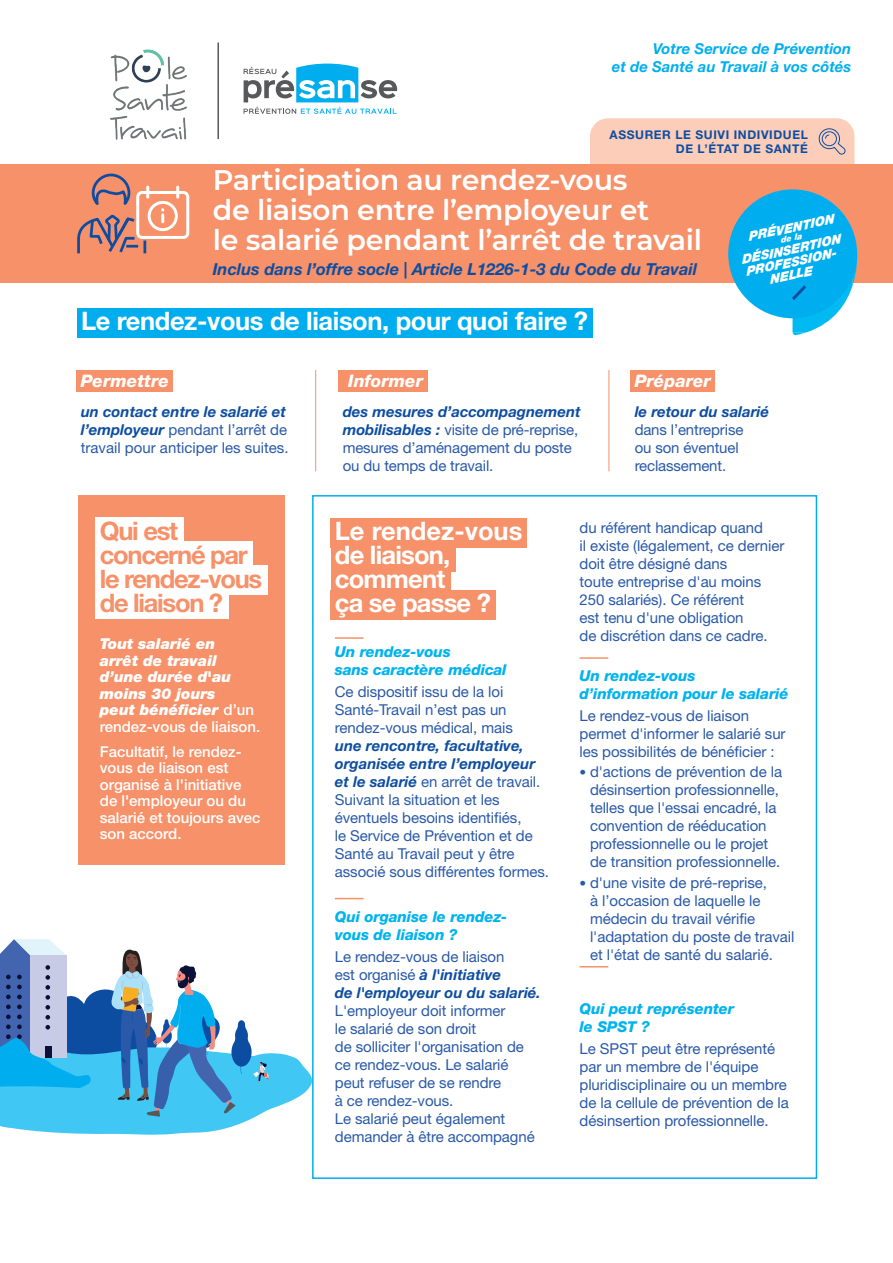
<style>
.page{position:relative;width:893px;height:1263px;background:#fff}
.page>*{position:absolute;margin:0;border:0;box-sizing:border-box;transform-origin:0 0}
.t1{font:600 28.5px/30px "Montserrat";letter-spacing:-.01em;color:#fff}
.t2{font:700 25.5px/24px "Helvetica Neue LT Std";letter-spacing:-.015em;color:#fff}
.t3{font:700 25.5px/24px "Helvetica Neue LT Std";letter-spacing:-.05em;color:#f69169}
.t4{font:italic 800 17.4px "Helvetica Neue LT Std";color:#fff}
.t5{font:italic 700 16.5px "Helvetica Neue LT Std";color:#0d4da1}
.t6{font:15px/18px "Helvetica Neue LT Std";letter-spacing:-.005em;color:#2959a8}
.t7{font:italic 800 15px/18px "Helvetica Neue LT Std";letter-spacing:-.01em;color:#00b3ef}
.t8{font:500 15px/16.5px "Helvetica Neue LT Std";color:#fff}
.t9{font:italic 900 15px/16.5px "Helvetica Neue LT Std";color:#fff}
.t10{font:italic 700 15px/18px "Helvetica Neue LT Std";color:#0d4da1}
.t11{font:italic 700 15px/18px "Helvetica Neue LT Std";color:#00aeef;text-align:right}
.t12{font:italic 900 12.75px "Helvetica Neue LT Std";color:#fff}
.t13{font:700 12px/13.5px "Helvetica Neue LT Std";letter-spacing:.05em;color:#0d4da1;text-align:right}
.t14{font:italic 900 8.55px "Helvetica Neue LT Std";color:#fff}
.s1{font-weight:700;font-style:italic;color:#0d4da1}
.s2{font-weight:500;font-style:normal}
.s3{font-weight:400;font-style:normal;color:#2959a8}
.s4{font-weight:500;font-size:13.5px}
</style>
<div class="page">
<hr style="left:217px;top:43px;width:2px;height:96px;background:#57585a">
<svg style="left:244px;top:64px;width:153px;height:50px"></svg>
<div style="left:590px;top:118px;width:264px;height:80px;background:#fccdb8;border-radius:18px"></div>
<svg style="left:818px;top:128px;width:28px;height:27px"></svg>
<div style="left:0;top:164px;width:893px;height:119px;background:#f69169"></div>
<div style="left:728px;top:189px;width:129px;height:129px;background:#00aeef;border-radius:50%"></div>
<svg style="left:789px;top:254px;width:69px;height:81px"></svg>
<div style="left:77px;top:308px;width:515px;height:29px;background:#00aeef"></div>
<hr style="left:315px;top:370px;width:1px;height:101px;background:#f69169">
<hr style="left:609px;top:370px;width:1px;height:101px;background:#f69169">
<div style="left:338px;top:370px;width:90px;height:21px;background:#f69169"></div>
<div style="left:79px;top:496px;width:206px;height:369px;background:#f69169"></div>
<div style="left:96px;top:517px;width:88px;height:30px;background:#fff"></div>
<div style="left:96px;top:541px;width:157px;height:30px;background:#fff"></div>
<div style="left:96px;top:565px;width:172px;height:30px;background:#fff"></div>
<div style="left:96px;top:589px;width:133px;height:30px;background:#fff"></div>
<div style="left:77px;top:370px;width:96px;height:21px;background:#f69169"></div>
<div style="left:630px;top:370px;width:85px;height:21px;background:#f69169"></div>
<svg style="left:77px;top:173px;width:113px;height:81px"></svg>
<svg style="left:0;top:939px;width:312px;height:196px"></svg>
<svg style="left:579px;top:966px;width:29px;height:1px"></svg>
<div style="left:331px;top:518px;width:196px;height:30px;background:#f69169"></div>
<div style="left:331px;top:542px;width:124px;height:30px;background:#f69169"></div>
<div style="left:331px;top:566px;width:119px;height:30px;background:#f69169"></div>
<div style="left:331px;top:590px;width:165px;height:30px;background:#f69169"></div>
<hr style="left:335px;top:637px;width:29px;height:2px;background:#f69169">
<svg style="left:335px;top:898px;width:29px;height:1px"></svg>
<hr style="left:579px;top:657px;width:29px;height:2px;background:#f69169">
<div style="left:312px;top:495px;width:505px;height:684px;border:2px solid #00aeef"></div>
<img style="left:110px;top:49px;width:77px;height:91px">
<p class="t11" style="left:612px;top:39px;width:241px">Votre Service de Prévention<br>et de Santé au Travail à vos côtés</p>
<p class="t13" style="left:610px;top:128px;width:200px">ASSURER LE SUIVI INDIVIDUEL<br>DE L’ÉTAT DE SANTÉ</p>
<h1 class="t1" style="left:213px;top:164px;width:491px">Participation au rendez-vous<br>de liaison entre l’employeur et<br>le salarié pendant l’arrêt de travail</h1>
<p class="t5" style="left:213px;top:259px;width:486px">Inclus dans l’offre socle | Article L1226-1-3 du Code du Travail</p>
<p class="t12" style="left:747px;top:229px;width:89px;rotate:-12deg">PRÉVENTION</p>
<p class="t14" style="left:779px;top:235px;width:23px;rotate:-12deg">de la</p>
<p class="t12" style="left:740px;top:252px;width:102px;rotate:-12deg">DÉSINSERTION</p>
<p class="t12" style="left:744px;top:264px;width:94px;rotate:-12deg">PROFESSION-</p>
<p class="t12" style="left:768px;top:272px;width:45px;rotate:-12deg">NELLE</p>
<h2 class="t2" style="left:81px;top:309px;width:508px">Le rendez-vous de liaison, pour quoi faire ?</h2>
<p class="t4" style="left:348px;top:370px;width:77px">Informer</p>
<p class="t6" style="left:343px;top:403px;width:240px"><span class="s1">des mesures d’accompagnement mobilisables :</span> visite de pré-reprise, mesures d’aménagement du poste ou du temps de travail.</p>
<p class="t4" style="left:81px;top:370px;width:90px">Permettre</p>
<p class="t6" style="left:81px;top:403px;width:209px"><span class="s1">un contact entre le salarié et l’employeur</span> pendant l’arrêt de travail pour anticiper les suites.</p>
<p class="t4" style="left:635px;top:370px;width:78px">Préparer</p>
<p class="t10" style="left:635px;top:403px;width:136px">le retour du salarié</p>
<p class="t6" style="left:635px;top:421px;width:110px">dans l’entreprise ou son éventuel reclassement.</p>
<h2 class="t3" style="left:100px;top:518px;width:164px">Qui est concerné par le rendez-vous de liaison ?</h2>
<p class="t9" style="left:100px;top:635px;width:162px">Tout salarié en<br>arrêt de travail d’une durée d'au moins 30 jours<br>peut bénéficier <span class="s2">d’un rendez-vous de liaison.</span></p>
<p class="t8" style="left:100px;top:743px;width:162px">Facultatif, le rendez&shy;vous de liaison est organisé à l'initiative de l'employeur ou du salarié et toujours avec son accord.</p>
<h2 class="t2" style="left:335px;top:519px;width:189px">Le rendez-vous de liaison, comment<br>ça se passe ?</h2>
<p class="t7" style="left:335px;top:642px;width:173px">Un rendez-vous<br>sans caractère médical</p>
<p class="t6" style="left:335px;top:682px;width:179px">Ce dispositif issu de la loi<br>Santé-Travail n’est pas un rendez-vous médical, mais</p>
<p class="t6" style="left:335px;top:736px;width:216px"><span class="s1">une rencontre, facultative, organisée entre l’employeur et le salarié</span> en arrêt de travail.<br>Suivant la situation et les éventuels besoins identifiés,<br>le Service de Prévention et de<br>Santé au Travail peut y être associé sous différentes formes.</p>
<p class="t7" style="left:335px;top:907px;width:174px">Qui organise le rendez&shy;vous de liaison ?</p>
<p class="t10" style="left:335px;top:947px;width:207px"><span class="s3">Le rendez-vous de liaison<br>est organisé</span> à l'initiative<br>de l'employeur ou du salarié.</p>
<p class="t6" style="left:335px;top:1001px;width:201px">L'employeur doit informer<br>le salarié de son droit<br>de solliciter l'organisation de ce rendez-vous. Le salarié peut refuser de se rendre<br>à ce rendez-vous.<br>Le salarié peut également demander à être accompagné</p>
<p class="t6" style="left:579px;top:518px;width:206px">du référent handicap quand<br>il existe (légalement, ce dernier doit être désigné dans<br>toute entreprise d'au moins<br>250 salariés). Ce référent<br>est tenu d'une obligation<br>de discrétion dans ce cadre.</p>
<p class="t7" style="left:579px;top:667px;width:211px">Un rendez-vous d’information pour le salarié</p>
<p class="t6" style="left:579px;top:707px;width:208px">Le rendez-vous de liaison permet d'informer le salarié sur les possibilités de bénéficier :</p>
<p class="t6" style="left:579px;top:763px;width:204px;text-align:center"><span class="s4">•</span> d'actions de prévention de la désinsertion professionnelle, telles que l'essai encadré, la convention de rééducation professionnelle ou le projet<br>de transition professionnelle.</p>
<p class="t6" style="left:590px;top:873px;width:206px;text-indent:-11px"><span class="s4">•</span> d'une visite de pré-reprise,<br>à l’occasion de laquelle le médecin du travail vérifie l'adaptation du poste de travail et l'état de santé du salarié.</p>
<p class="t7" style="left:579px;top:999px;width:156px">Qui peut représenter le SPST ?</p>
<p class="t6" style="left:579px;top:1039px;width:211px">Le SPST peut être représenté par un membre de l'équipe pluridisciplinaire ou un membre de la cellule de prévention de la désinsertion professionnelle.</p>
</div>
